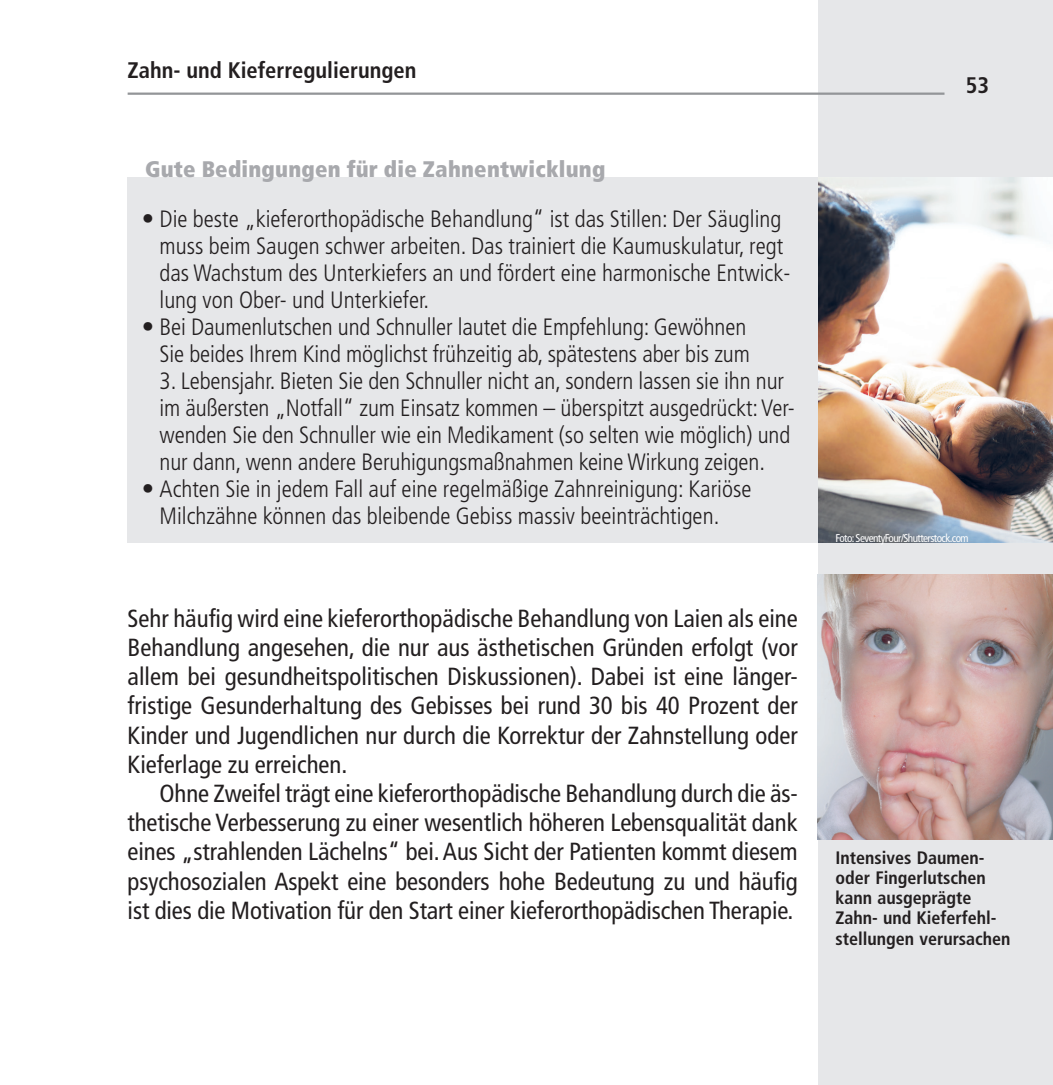
<style>
.page{position:relative;width:1053px;height:1085px;background:#fff}
.page>*{position:absolute;margin:0;border:0;box-sizing:border-box;transform-origin:0 0}
.t1{font:condensed 24.75px/29.2px "Frutiger LT Std";color:#231f20;text-align:justify}
.t2{font:300 condensed 23.62px/27px "Frutiger LT Std";letter-spacing:-.005em;color:#231f20}
.t3{font:900 condensed 22.5px "Frutiger LT Std";letter-spacing:.01em;color:#a8a9ad}
.t4{font:700 condensed 22.5px "Frutiger LT Std";color:#231f20}
.t5{font:700 condensed 18px/20.2px "Frutiger LT Std";color:#231f20}
.t6{font:condensed 11.25px "Frutiger LT Std";letter-spacing:-.05em;color:#fff}
.s1{font-weight:400;font-size:24.75px}
</style>
<div class="page">
<div style="left:818px;top:0;width:234px;height:1084px;background:#e6e7e9"></div>
<hr style="left:128px;top:92px;width:816px;height:3px;background:#939598">
<div style="left:128px;top:177px;width:690px;height:365px;background:#e6e7e9"></div>
<img style="left:818px;top:177px;width:234px;height:365px">
<img style="left:817px;top:574px;width:235px;height:265px">
<p class="t4" style="left:128px;top:56px;width:290px">Zahn- und Kieferregulierungen</p>
<p class="t3" style="left:145px;top:155px;width:462px">Gute Bedingungen für die Zahnentwicklung</p>
<p class="t2" style="left:159px;top:206px;width:632px;text-indent:-18px"><span class="s1">•</span> Die beste „kieferorthopädische Behandlung“ ist das Stillen: Der Säugling muss beim Saugen schwer arbeiten. Das trainiert die Kaumuskulatur, regt das Wachstum des Unterkiefers an und fördert eine harmonische Entwick&shy;lung von Ober- und Unterkiefer.</p>
<p class="t2" style="left:142px;top:314px;width:609px;text-align:right"><span class="s1">•</span> Bei Daumenlutschen und Schnuller lautet die Empfehlung: Gewöhnen<br>Sie beides Ihrem Kind möglichst frühzeitig ab, spätestens aber bis zum</p>
<p class="t2" style="left:159px;top:368px;width:636px">3. Lebensjahr. Bieten Sie den Schnuller nicht an, sondern lassen sie ihn nur im äußersten „Notfall“ zum Einsatz kommen – überspitzt ausgedrückt: Ver&shy;wenden Sie den Schnuller wie ein Medikament (so selten wie möglich) und nur dann, wenn andere Beruhigungsmaßnahmen keine Wirkung zeigen.</p>
<p class="t2" style="left:159px;top:476px;width:593px;text-indent:-18px"><span class="s1">•</span> Achten Sie in jedem Fall auf eine regelmäßige Zahnreinigung: Kariöse<br>Milchzähne können das bleibende Gebiss massiv beeinträchtigen.</p>
<p class="t1" style="left:128px;top:603px;width:671px">Sehr häufig wird eine kieferorthopädische Behandlung von Laien als eine Behandlung angesehen, die nur aus ästhetischen Gründen erfolgt (vor allem bei gesundheitspolitischen Diskussionen). Dabei ist eine länger&shy;fristige Gesunderhaltung des Gebisses bei rund 30 bis 40 Prozent der Kinder und Jugendlichen nur durch die Korrektur der Zahnstellung oder Kieferlage zu erreichen.</p>
<p class="t1" style="left:128px;top:778px;width:671px;text-indent:32px">Ohne Zweifel trägt eine kieferorthopädische Behandlung durch die äs&shy;thetische Verbesserung zu einer wesentlich höheren Lebensqualität dank eines „strahlenden Lächelns“ bei. Aus Sicht der Patienten kommt diesem psychosozialen Aspekt eine besonders hohe Bedeutung zu und häufig ist dies die Motivation für den Start einer kieferorthopädischen Therapie.</p>
<p class="t4" style="left:965px;top:72px;width:25px">53</p>
<p class="t6" style="left:835px;top:531px;width:135px">Foto: SeventyFour/Shutterstock.com</p>
<p class="t5" style="left:835px;top:847px;width:177px">Intensives Daumen&shy;oder Fingerlutschen kann ausgeprägte<br>Zahn- und Kieferfehl&shy;stellungen verursachen</p>
</div>
